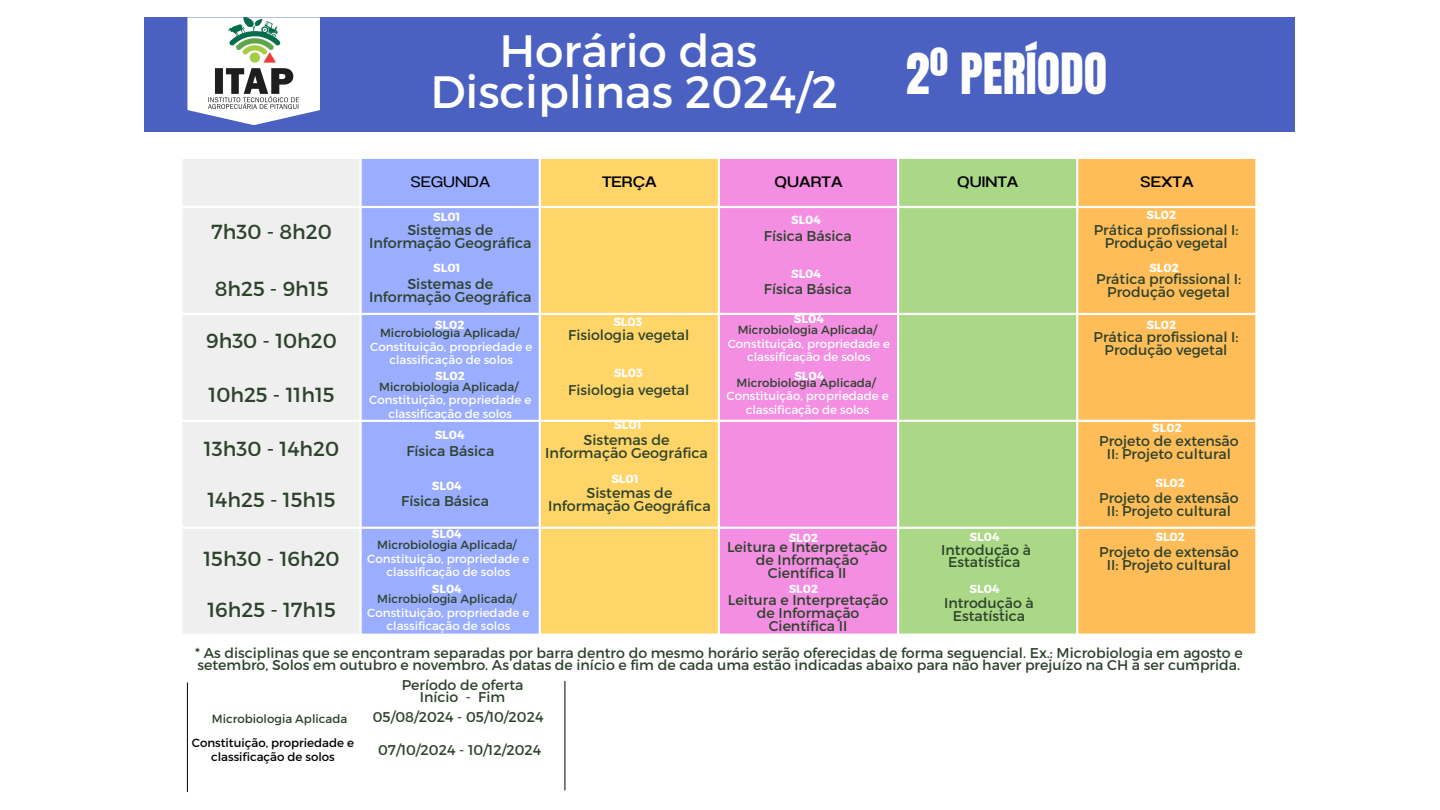
<style>
.page{position:relative;width:1440px;height:810px;background:#fff}
.page>*{position:absolute;margin:0;border:0;box-sizing:border-box;transform-origin:0 0}
.t1{font:48.2px "Anton";color:#fff}
.t2{font:45.3px/41.1px "Montserrat";color:#fff;text-align:center}
.t3{font:20.4px "Montserrat";color:#2d422b}
.t4{font:15px "Anantason Medium Wd 125";color:#000}
.t5{font:15px "Anantason Wd 125";color:#000}
.t6{font:14.3px/12.9px "Montserrat";color:#2d422b;text-align:center}
.t7{font:14.1px/12.7px "Montserrat";color:#2d422b;text-align:center}
.t8{font:11.8px/13.4px "Montserrat";color:#fff;text-align:center}
.t9{font:11.8px "Montserrat";color:#2d422b}
.t10{font:700 11.8px "Montserrat";color:#fff}
.t11{font:11.8px/13.4px "Montserrat";color:#000;text-align:center}
</style>
<div class="page">
<div style="left:183px;top:159px;width:176px;height:474px;background:#efefef"></div>
<div style="left:362px;top:159px;width:177px;height:475px;background:#9aadff"></div>
<div style="left:541px;top:159px;width:177px;height:475px;background:#ffd569"></div>
<div style="left:720px;top:159px;width:177px;height:475px;background:#f48ee3"></div>
<div style="left:899px;top:159px;width:177px;height:475px;background:#aad886"></div>
<div style="left:1078px;top:159px;width:177px;height:475px;background:#ffbd59"></div>
<div style="left:145px;top:17px;width:1150px;height:115px;background:#4b61c2"></div>
<svg style="left:187px;top:17px;width:133px;height:108px"></svg>
<img style="left:209px;top:17px;width:90px;height:92px">
<hr style="left:187px;top:682px;width:1px;height:110px;background:#000">
<hr style="left:565px;top:681px;width:1px;height:109px;background:#000">
<h3 class="t2" style="left:430px;top:28px;width:409px">Horário das<br>Disciplinas 2024/2</h3>
<h2 class="t1" style="left:906px;top:39px;width:203px">2º PERÍODO</h2>
<h3 class="t3" style="left:211px;top:219px;width:122px">7h30 - 8h20</h3>
<p class="t3" style="left:215px;top:275px;width:115px">8h25 - 9h15</p>
<h3 class="t3" style="left:206px;top:327px;width:132px">9h30 - 10h20</h3>
<h3 class="t3" style="left:208px;top:382px;width:128px">10h25 - 11h15</h3>
<h3 class="t3" style="left:204px;top:436px;width:137px">13h30 - 14h20</h3>
<h3 class="t3" style="left:207px;top:486px;width:130px">14h25 - 15h15</h3>
<h3 class="t3" style="left:203px;top:545px;width:138px">15h30 - 16h20</h3>
<h3 class="t3" style="left:207px;top:596px;width:130px">16h25 - 17h15</h3>
<p class="t5" style="left:410px;top:173px;width:81px">SEGUNDA</p>
<p class="t4" style="left:602px;top:173px;width:56px">TERÇA</p>
<p class="t4" style="left:775px;top:173px;width:69px">QUARTA</p>
<p class="t4" style="left:957px;top:173px;width:63px">QUINTA</p>
<p class="t4" style="left:1140px;top:173px;width:55px">SEXTA</p>
<h4 class="t10" style="left:433px;top:209px;width:29px">SL01</h4>
<h4 class="t6" style="left:369px;top:223px;width:164px">Sistemas de<br>Informação Geográfica</h4>
<h5 class="t10" style="left:791px;top:212px;width:31px">SL04</h5>
<h4 class="t7" style="left:764px;top:228px;width:89px">Física Básica</h4>
<h5 class="t10" style="left:1147px;top:207px;width:31px">SL02</h5>
<p class="t7" style="left:1094px;top:223px;width:146px">Prática profissional I:<br>Produção vegetal</p>
<h5 class="t10" style="left:433px;top:261px;width:29px">SL01</h5>
<h4 class="t6" style="left:369px;top:277px;width:164px">Sistemas de<br>Informação Geográfica</h4>
<h5 class="t10" style="left:435px;top:317px;width:31px">SL02</h5>
<h1 class="t9" style="left:380px;top:325px;width:141px">Microbiologia Aplicada/</h1>
<p class="t8" style="left:370px;top:339px;width:164px">Constituição, propriedade e classificação de solos</p>
<h5 class="t10" style="left:435px;top:368px;width:31px">SL02</h5>
<h4 class="t9" style="left:379px;top:379px;width:141px">Microbiologia Aplicada/</h4>
<p class="t8" style="left:369px;top:393px;width:164px">Constituição, propriedade e classificação de solos</p>
<h5 class="t10" style="left:435px;top:427px;width:31px">SL04</h5>
<h4 class="t7" style="left:406px;top:443px;width:89px">Física Básica</h4>
<h5 class="t10" style="left:432px;top:478px;width:31px">SL04</h5>
<h5 class="t10" style="left:432px;top:526px;width:31px">SL04</h5>
<p class="t7" style="left:401px;top:494px;width:89px">Física Básica</p>
<h4 class="t9" style="left:377px;top:538px;width:141px">Microbiologia Aplicada/</h4>
<p class="t8" style="left:367px;top:551px;width:164px">Constituição, propriedade e classificação de solos</p>
<p class="t9" style="left:377px;top:591px;width:141px">Microbiologia Aplicada/</p>
<p class="t8" style="left:367px;top:605px;width:164px">Constituição, propriedade e classificação de solos</p>
<h5 class="t10" style="left:432px;top:581px;width:31px">SL04</h5>
<h5 class="t10" style="left:613px;top:314px;width:31px">SL03</h5>
<h4 class="t7" style="left:568px;top:328px;width:123px">Fisiologia vegetal</h4>
<h5 class="t10" style="left:614px;top:365px;width:31px">SL03</h5>
<h4 class="t7" style="left:568px;top:383px;width:123px">Fisiologia vegetal</h4>
<h5 class="t10" style="left:614px;top:417px;width:29px">SL01</h5>
<p class="t6" style="left:545px;top:433px;width:164px">Sistemas de<br>Informação Geográfica</p>
<h4 class="t6" style="left:548px;top:486px;width:164px">Sistemas de<br>Informação Geográfica</h4>
<h5 class="t10" style="left:611px;top:472px;width:29px">SL01</h5>
<h5 class="t10" style="left:791px;top:266px;width:31px">SL04</h5>
<h5 class="t10" style="left:794px;top:311px;width:31px">SL04</h5>
<h4 class="t7" style="left:764px;top:282px;width:89px">Física Básica</h4>
<h4 class="t9" style="left:738px;top:323px;width:141px">Microbiologia Aplicada/</h4>
<p class="t8" style="left:728px;top:336px;width:164px">Constituição, propriedade e classificação de solos</p>
<p class="t9" style="left:737px;top:375px;width:141px">Microbiologia Aplicada/</p>
<p class="t8" style="left:727px;top:389px;width:164px">Constituição, propriedade e classificação de solos</p>
<h5 class="t10" style="left:794px;top:368px;width:31px">SL04</h5>
<h5 class="t10" style="left:789px;top:530px;width:31px">SL02</h5>
<h4 class="t7" style="left:727px;top:540px;width:162px">Leitura e Interpretação de Informação<br>Científica II</h4>
<h5 class="t10" style="left:789px;top:581px;width:31px">SL02</h5>
<h4 class="t7" style="left:728px;top:593px;width:162px">Leitura e Interpretação de Informação<br>Científica II</h4>
<h5 class="t10" style="left:970px;top:529px;width:31px">SL04</h5>
<p class="t7" style="left:941px;top:543px;width:91px">Introdução à<br>Estatística</p>
<h4 class="t7" style="left:944px;top:596px;width:91px">Introdução à<br>Estatística</h4>
<h5 class="t10" style="left:970px;top:581px;width:31px">SL04</h5>
<h5 class="t10" style="left:1149px;top:261px;width:31px">SL02</h5>
<h4 class="t7" style="left:1096px;top:272px;width:146px">Prática profissional I:<br>Produção vegetal</h4>
<h4 class="t7" style="left:1094px;top:330px;width:146px">Prática profissional I:<br>Produção vegetal</h4>
<h5 class="t10" style="left:1147px;top:317px;width:31px">SL02</h5>
<h5 class="t10" style="left:1152px;top:420px;width:31px">SL02</h5>
<h4 class="t7" style="left:1099px;top:434px;width:141px">Projeto de extensão<br>II: Projeto cultural</h4>
<h4 class="t7" style="left:1099px;top:491px;width:141px">Projeto de extensão<br>II: Projeto cultural</h4>
<h4 class="t7" style="left:1099px;top:545px;width:141px">Projeto de extensão<br>II: Projeto cultural</h4>
<h5 class="t10" style="left:1155px;top:475px;width:31px">SL02</h5>
<h5 class="t10" style="left:1155px;top:529px;width:31px">SL02</h5>
<h4 class="t7" style="left:195px;top:646px;width:1049px;text-align:left">* As disciplinas que se encontram separadas por barra dentro do mesmo horário serão oferecidas de forma sequencial. Ex.: Microbiologia em agosto e setembro, Solos em outubro e novembro. As datas de início e fim de cada uma estão indicadas abaixo para não haver prejuízo na CH a ser cumprida.</h4>
<h4 class="t9" style="left:212px;top:711px;width:137px">Microbiologia Aplicada</h4>
<p class="t11" style="left:192px;top:736px;width:164px">Constituição, propriedade e classificação de solos</p>
<h4 class="t7" style="left:402px;top:678px;width:123px">Período de oferta<br>Início - Fim</h4>
<h5 class="t7" style="left:373px;top:710px;width:172px">05/08/2024 - 05/10/2024</h5>
<h4 class="t7" style="left:378px;top:743px;width:165px">07/10/2024 - 10/12/2024</h4>
</div>
